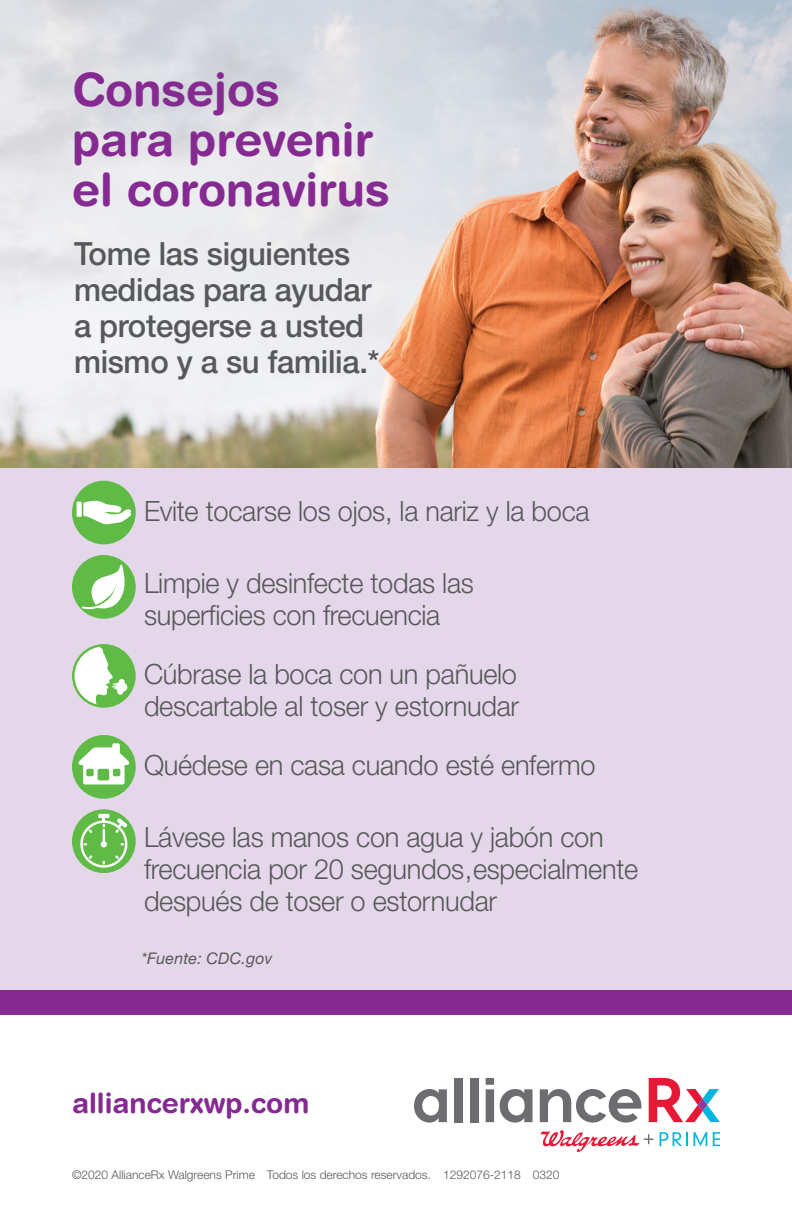
<style>
.page{position:relative;width:792px;height:1224px;background:#fff}
.page>*{position:absolute;margin:0;border:0;box-sizing:border-box;transform-origin:0 0}
.head_25pt{font:700 46px/50px "Helvetica Rounded LT Std";color:#852a91}
.subhead_11pt{font:500 32px/36px "Helvetica Neue LT Std";letter-spacing:-.01em;color:#57585a}
.body_11pt{font:300 28px/32px "Helvetica Neue LT Std";letter-spacing:-.01em;color:#57585a}
.head_25pt-2{font:700 28px "Helvetica Rounded LT Std";color:#852a91}
.body_11pt-2{font:italic 16px "Helvetica Neue LT Std";letter-spacing:.01em;color:#57585a}
.t1{font:300 12px "Helvetica Neue LT Std";color:#57585a}
</style>
<div class="page">
<img style="left:0;top:0;width:792px;height:468px">
<div style="left:0;top:468px;width:792px;height:522px;background:#e4d7e9"></div>
<div style="left:72px;top:481px;width:64px;height:63px;background:#60bb46;border-radius:50%"></div>
<svg style="left:77px;top:501px;width:54px;height:23px"></svg>
<div style="left:72px;top:555px;width:64px;height:64px;background:#60bb46;border-radius:50%"></div>
<svg style="left:82px;top:565px;width:43px;height:44px"></svg>
<div style="left:73px;top:645px;width:61px;height:61px;background:#60bb46;border-radius:50%"></div>
<svg style="left:72px;top:644px;width:56px;height:62px"></svg>
<div style="left:72px;top:644px;width:64px;height:64px;border:2px solid #60bb46;border-radius:50%"></div>
<div style="left:72px;top:735px;width:64px;height:64px;background:#60bb46;border-radius:50%"></div>
<svg style="left:78px;top:743px;width:51px;height:41px"></svg>
<div style="left:86px;top:769px;width:8px;height:7px;background:#60bb46;border-radius:2px"></div>
<div style="left:113px;top:769px;width:7px;height:7px;background:#60bb46;border-radius:2px"></div>
<div style="left:98px;top:769px;width:11px;height:11px;background:#60bb46;border-radius:2px"></div>
<div style="left:72px;top:809px;width:64px;height:64px;background:#60bb46;border-radius:50%"></div>
<hr style="left:98px;top:814px;width:11px;height:4px;background:#fff">
<svg style="left:80px;top:816px;width:47px;height:52px"></svg>
<div style="left:0;top:990px;width:792px;height:24px;background:#852a91"></div>
<svg style="left:414px;top:1089px;width:33px;height:34px"></svg>
<div style="left:454px;top:1078px;width:9px;height:44px;background:#6c6d70"></div>
<div style="left:470px;top:1078px;width:9px;height:44px;background:#6c6d70"></div>
<svg style="left:486px;top:1078px;width:8px;height:44px"></svg>
<svg style="left:500px;top:1089px;width:33px;height:34px"></svg>
<svg style="left:540px;top:1089px;width:101px;height:34px"></svg>
<svg style="left:649px;top:1078px;width:71px;height:44px"></svg>
<svg style="left:660px;top:1132px;width:47px;height:14px"></svg>
<svg style="left:713px;top:1132px;width:7px;height:14px"></svg>
<svg style="left:541px;top:1130px;width:113px;height:22px"></svg>
<p class="head_25pt" style="left:72px;top:63px;width:319px">Consejos para prevenir el coronavirus</p>
<p class="subhead_11pt" style="left:74px;top:235px;width:307px">Tome las siguientes medidas para ayudar a protegerse a usted mismo y a su familia.*</p>
<p class="body_11pt" style="left:144px;top:494px;width:447px">Evite tocarse los ojos, la nariz y la boca</p>
<p class="body_11pt" style="left:144px;top:566px;width:331px">Limpie y desinfecte todas las superficies con frecuencia</p>
<p class="body_11pt" style="left:144px;top:657px;width:377px">Cúbrase la boca con un pañuelo descartable al toser y estornudar</p>
<p class="body_11pt" style="left:144px;top:748px;width:453px">Quédese en casa cuando esté enfermo</p>
<p class="body_11pt" style="left:144px;top:821px;width:496px">Lávese las manos con agua y jabón con frecuencia por 20 segundos,especialmente después de toser o estornudar</p>
<p class="body_11pt-2" style="left:141px;top:948px;width:133px">*Fuente: CDC.gov</p>
<p class="head_25pt-2" style="left:72px;top:1086px;width:239px">alliancerxwp.com</p>
<p class="t1" style="left:72px;top:1167px;width:489px">©2020 AllianceRx Walgreens Prime Todos los derechos reservados. 1292076-2118 0320</p>
</div>
